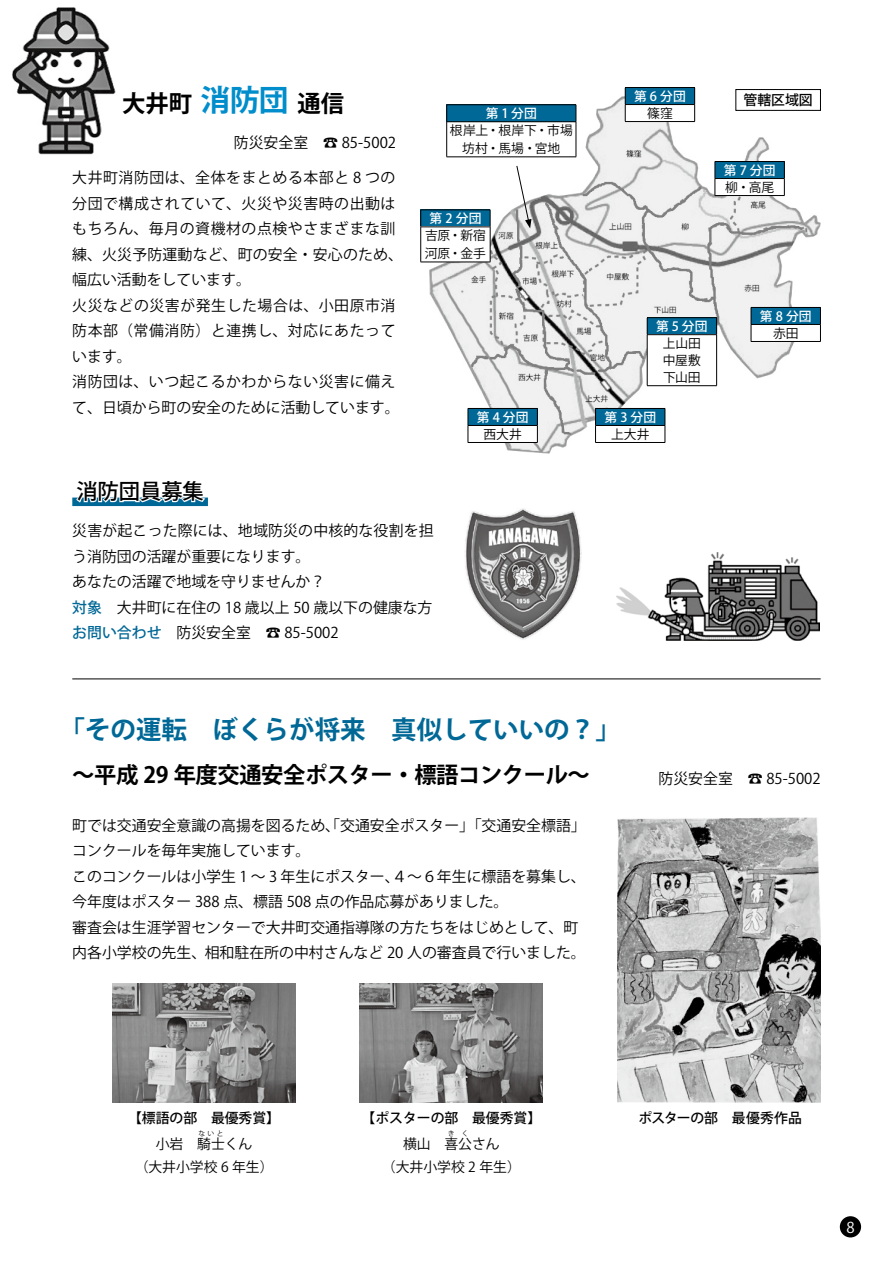
<style>
.page{position:relative;width:893px;height:1263px;background:#fff}
.page>*{position:absolute;margin:0;border:0;box-sizing:border-box;transform-origin:0 0}
.t1{font:700 29.7px "Koz Go Pro";color:#008dcb}
.t2{font:700 25.5px "Koz Go Pro";color:#006896}
.t3{font:700 23.4px "Koz Go Pro";color:#000}
.t4{font:700 22.35px "Koz Go Pro";letter-spacing:-.02em;color:#000}
.t5{font:500 21.3px "Koz Go Pro";color:#000}
.t6{font:14.85px/25.5px "Koz Go Pro";color:#000}
.t7{font:14.85px/25.5px "Koz Go Pro";letter-spacing:.04em;color:#000}
.t8{font:500 14.85px "Koz Go Pro";color:#006896}
.t9{font:14.85px "Koz Go Pro";color:#fff}
.t10{font:500 13.8px "Koz Go Pro";color:#000}
.t11{font:13.8px "Koz Go Pro";color:#000}
.t12{font:12.75px/18.1px "Koz Go Pro";letter-spacing:-.005em;color:#000;text-align:center}
.t13{font:500 12.75px "Koz Go Pro";letter-spacing:.225em;color:#fff}
.t14{font:6.9px "Koz Go Pro";color:#000}
.s1{font-weight:500;color:#006896}
.s2{font-weight:400;color:#000}
</style>
<div class="page">
<img style="left:465px;top:508px;width:117px;height:132px">
<img style="left:13px;top:7px;width:103px;height:148px">
<img style="left:618px;top:817px;width:202px;height:285px">
<hr style="left:72px;top:679px;width:749px;height:1px;background:#000">
<img style="left:429px;top:89px;width:392px;height:364px">
<div style="left:736px;top:89px;width:85px;height:22px;border:1px solid #000"></div>
<div style="left:447px;top:105px;width:129px;height:17px;background:#006896"></div>
<hr style="left:446px;top:104px;width:130px;height:1px;background:#000">
<svg style="left:446px;top:105px;width:1px;height:16px"></svg>
<svg style="left:576px;top:105px;width:1px;height:17px"></svg>
<hr style="left:446px;top:121px;width:130px;height:1px;background:#000">
<hr style="left:446px;top:122px;width:1px;height:35px;background:#000">
<hr style="left:576px;top:122px;width:1px;height:35px;background:#000">
<hr style="left:446px;top:157px;width:130px;height:1px;background:#000">
<svg style="left:516px;top:165px;width:15px;height:63px"></svg>
<div style="left:421px;top:210px;width:69px;height:17px;background:#006896"></div>
<div style="left:421px;top:227px;width:69px;height:35px;background:#fff"></div>
<hr style="left:420px;top:210px;width:70px;height:1px;background:#000">
<svg style="left:420px;top:210px;width:1px;height:17px"></svg>
<svg style="left:490px;top:210px;width:1px;height:17px"></svg>
<hr style="left:420px;top:227px;width:70px;height:1px;background:#000">
<hr style="left:420px;top:227px;width:1px;height:35px;background:#000">
<hr style="left:490px;top:227px;width:1px;height:35px;background:#000">
<hr style="left:420px;top:262px;width:70px;height:1px;background:#000">
<div style="left:468px;top:408px;width:69px;height:17px;background:#006896"></div>
<div style="left:468px;top:425px;width:69px;height:17px;background:#fff"></div>
<hr style="left:468px;top:408px;width:70px;height:1px;background:#000">
<hr style="left:468px;top:425px;width:70px;height:1px;background:#000">
<svg style="left:468px;top:409px;width:1px;height:33px"></svg>
<svg style="left:537px;top:409px;width:1px;height:33px"></svg>
<hr style="left:468px;top:442px;width:70px;height:1px;background:#000">
<div style="left:595px;top:408px;width:70px;height:17px;background:#006896"></div>
<div style="left:595px;top:425px;width:70px;height:17px;background:#fff"></div>
<hr style="left:595px;top:408px;width:70px;height:1px;background:#000">
<hr style="left:595px;top:425px;width:70px;height:1px;background:#000">
<svg style="left:595px;top:409px;width:1px;height:33px"></svg>
<svg style="left:665px;top:409px;width:1px;height:33px"></svg>
<hr style="left:595px;top:442px;width:70px;height:1px;background:#000">
<div style="left:647px;top:318px;width:70px;height:17px;background:#006896"></div>
<div style="left:647px;top:335px;width:70px;height:51px;background:#fff"></div>
<hr style="left:647px;top:317px;width:70px;height:1px;background:#000">
<svg style="left:647px;top:318px;width:1px;height:16px"></svg>
<svg style="left:716px;top:318px;width:1px;height:16px"></svg>
<hr style="left:647px;top:334px;width:70px;height:1px;background:#000">
<hr style="left:647px;top:335px;width:1px;height:50px;background:#000">
<hr style="left:716px;top:335px;width:1px;height:50px;background:#000">
<hr style="left:647px;top:385px;width:70px;height:1px;background:#000">
<div style="left:625px;top:88px;width:70px;height:17px;background:#006896"></div>
<div style="left:625px;top:105px;width:70px;height:17px;background:#fff"></div>
<hr style="left:625px;top:87px;width:70px;height:1px;background:#000">
<hr style="left:625px;top:104px;width:70px;height:1px;background:#000">
<svg style="left:625px;top:88px;width:1px;height:33px"></svg>
<svg style="left:694px;top:88px;width:1px;height:33px"></svg>
<hr style="left:625px;top:121px;width:70px;height:1px;background:#000">
<div style="left:715px;top:162px;width:69px;height:17px;background:#006896"></div>
<div style="left:715px;top:179px;width:69px;height:17px;background:#fff"></div>
<hr style="left:715px;top:161px;width:70px;height:1px;background:#000">
<hr style="left:715px;top:178px;width:70px;height:1px;background:#000">
<svg style="left:715px;top:162px;width:1px;height:33px"></svg>
<svg style="left:784px;top:162px;width:1px;height:33px"></svg>
<hr style="left:715px;top:195px;width:70px;height:1px;background:#000">
<div style="left:751px;top:307px;width:69px;height:17px;background:#006896"></div>
<div style="left:751px;top:324px;width:69px;height:17px;background:#fff"></div>
<hr style="left:751px;top:307px;width:70px;height:1px;background:#000">
<hr style="left:751px;top:324px;width:70px;height:1px;background:#000">
<svg style="left:751px;top:308px;width:1px;height:33px"></svg>
<svg style="left:820px;top:308px;width:1px;height:33px"></svg>
<hr style="left:751px;top:341px;width:70px;height:1px;background:#000">
<div style="left:72px;top:497px;width:136px;height:9px;background:#006896"></div>
<svg style="left:74px;top:497px;width:134px;height:6px"></svg>
<img style="left:616px;top:553px;width:203px;height:87px">
<img style="left:113px;top:983px;width:183px;height:119px">
<img style="left:360px;top:983px;width:183px;height:119px">
<div style="left:840px;top:1216px;width:21px;height:21px;background:#000;border-radius:50%"></div>
<h1 class="t1" style="left:201px;top:81px;width:90px">消防団</h1>
<h3 class="t3" style="left:122px;top:89px;width:165px">大井町　　　　</h3>
<h3 class="t3" style="left:298px;top:89px;width:48px">通信</h3>
<p class="t6" style="left:234px;top:130px;width:76px">防災安全室</p>
<p class="t7" style="left:72px;top:165px;width:332px">大井町消防団は、全体をまとめる本部と 8 つの分団で構成されていて、火災や災害時の出動はもちろん、毎月の資機材の点検やさまざまな訓練、火災予防運動など、町の安全・安心のため、幅広い活動をしています。<br>火災などの災害が発生した場合は、小田原市消防本部（常備消防）と連携し、対応にあたっています。<br>消防団は、いつ起こるかわからない災害に備えて、日頃から町の安全のために活動しています。</p>
<p class="t6" style="left:323px;top:130px;width:74px">☎ 85-5002</p>
<p class="t13" style="left:486px;top:105px;width:53px">第1分団</p>
<p class="t12" style="left:450px;top:122px;width:124px">根岸上・根岸下・市場坊村・馬場・宮地</p>
<p class="t13" style="left:429px;top:210px;width:54px">第2 分団</p>
<p class="t12" style="left:425px;top:227px;width:63px;text-align:left">吉原・新宿河原・金手</p>
<p class="t13" style="left:477px;top:409px;width:53px">第4 分団</p>
<p class="t12" style="left:484px;top:425px;width:40px">西大井</p>
<h3 class="t5" style="left:76px;top:478px;width:129px">消防団員募集</h3>
<p class="t6" style="left:72px;top:518px;width:363px">災害が起こった際には、地域防災の中核的な役割を担</p>
<p class="t6" style="left:72px;top:544px;width:240px">う消防団の活躍が重要になります。</p>
<p class="t6" style="left:72px;top:569px;width:254px">あなたの活躍で地域を守りませんか?</p>
<p class="t6" style="left:72px;top:595px;width:362px"><span class="s1">対象</span>　大井町に在住の 18 歳以上 50 歳以下の健康な方</p>
<p class="t6" style="left:266px;top:620px;width:74px">☎ 85-5002</p>
<p class="t8" style="left:72px;top:623px;width:180px">お問い合わせ<span class="s2">　防災安全室</span></p>
<p class="t13" style="left:634px;top:88px;width:53px">第6 分団</p>
<p class="t12" style="left:647px;top:104px;width:27px">篠窪</p>
<p class="t10" style="left:744px;top:91px;width:71px">管轄区域図</p>
<p class="t13" style="left:724px;top:162px;width:53px">第7分団</p>
<p class="t12" style="left:725px;top:178px;width:51px">柳・高尾</p>
<p class="t13" style="left:656px;top:318px;width:53px">第5分団</p>
<p class="t12" style="left:663px;top:335px;width:39px;line-height:17px;text-align:justify">上山田中屋敷下山田</p>
<p class="t13" style="left:604px;top:409px;width:53px">第3分団</p>
<p class="t12" style="left:611px;top:425px;width:40px">上大井</p>
<p class="t13" style="left:760px;top:308px;width:53px">第8 分団</p>
<p class="t12" style="left:773px;top:324px;width:27px">赤田</p>
<h2 class="t2" style="left:60px;top:713px;width:563px">「その運転　ぼくらが将来　真似していいの?「</h2>
<h3 class="t4" style="left:72px;top:760px;width:519px">～平成 29 年度交通安全ポスター・標語コンクール~</h3>
<p class="t6" style="left:72px;top:813px;width:515px">町では交通安全意識の高揚を図るため、「交通安全ポスター」「交通安全標語「コンクールを毎年実施しています。<br>このコンクールは小学生 1 ～ 3 年生にポスター４、～６年生に標語を募集し、今年度はポスター 388 点、標語 508 点の作品応募がありました。<br>審査会は生涯学習センターで大井町交通指導隊の方たちをはじめとして、町内各小学校の先生、相和駐在所の中村さんなど 20 人の審査員で行いました。</p>
<p class="t6" style="left:658px;top:766px;width:76px">防災安全室</p>
<p class="t6" style="left:748px;top:766px;width:74px">☎ 85-5002</p>
<p class="t10" style="left:128px;top:1109px;width:154px">【標語の部　最優秀賞【</p>
<p class="t11" style="left:156px;top:1134px;width:98px">小岩　騎士くん</p>
<p class="t14" style="left:198px;top:1128px;width:27px">ないと</p>
<p class="t11" style="left:135px;top:1158px;width:140px">（大井小学校 6 年生(</p>
<p class="t10" style="left:362px;top:1109px;width:181px">【ポスターの部　最優秀賞【</p>
<p class="t11" style="left:403px;top:1134px;width:98px">横山　喜公さん</p>
<p class="t14" style="left:448px;top:1128px;width:22px">き く</p>
<p class="t11" style="left:382px;top:1158px;width:140px">（大井小学校 2 年生(</p>
<p class="t10" style="left:638px;top:1109px;width:165px">ポスターの部　最優秀作品</p>
<p class="t9" style="left:846px;top:1217px;width:10px">8</p>
</div>
